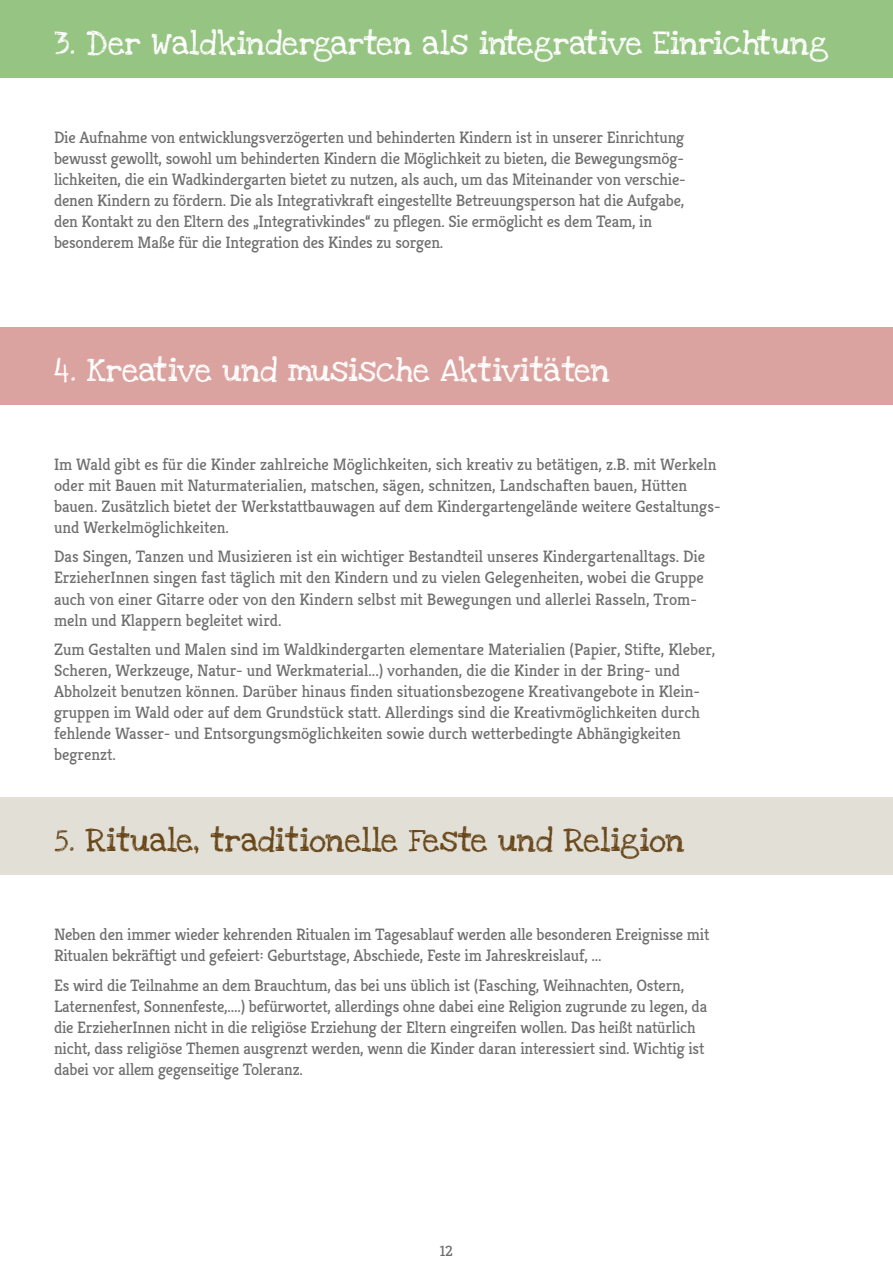
<style>
.page{position:relative;width:893px;height:1263px;background:#fff}
.page>*{position:absolute;margin:0;border:0;box-sizing:border-box;transform-origin:0 0}
.t1{font:24px "Love Ya Like A Sister";color:#fff}
.t2{font:24px "Love Ya Like A Sister";color:#674619}
.t3{font:16.5px/21px "Kreon";letter-spacing:-.01em;color:#706f6f}
.t4{font:15px "Kreon";color:#706f6f}
</style>
<div class="page">
<div style="left:1px;top:0;width:892px;height:77px;background:#96c482"></div>
<div style="left:1px;top:327px;width:892px;height:77px;background:#dba39f"></div>
<div style="left:1px;top:797px;width:892px;height:77px;background:#e2dfd7"></div>
<h1 class="t1" style="left:54px;top:23px;width:776px">3. Der Waldkindergarten als integrative Einrichtung</h1>
<p class="t3" style="left:54px;top:127px;width:633px">Die Aufnahme von entwicklungsverzögerten und behinderten Kindern ist in unserer Einrichtung bewusst gewollt, sowohl um behinderten Kindern die Möglichkeit zu bieten, die Bewegungsmög&shy;lichkeiten, die ein Wadkindergarten bietet zu nutzen, als auch, um das Miteinander von verschie&shy;denen Kindern zu fördern. Die als Integrativkraft eingestellte Betreuungsperson hat die Aufgabe, den Kontakt zu den Eltern des „Integrativkindes“ zu pflegen. Sie ermöglicht es dem Team, in besonderem Maße für die Integration des Kindes zu sorgen.</p>
<h1 class="t1" style="left:54px;top:350px;width:557px">4. Kreative und musische Aktivitäten</h1>
<p class="t3" style="left:54px;top:454px;width:668px">Im Wald gibt es für die Kinder zahlreiche Möglichkeiten, sich kreativ zu betätigen, z.B. mit Werkeln oder mit Bauen mit Naturmaterialien, matschen, sägen, schnitzen, Landschaften bauen, Hütten bauen. Zusätzlich bietet der Werkstattbauwagen auf dem Kindergartengelände weitere Gestaltungs&shy;und Werkelmöglichkeiten.</p>
<p class="t3" style="left:54px;top:546px;width:653px">Das Singen, Tanzen und Musizieren ist ein wichtiger Bestandteil unseres Kindergartenalltags. Die ErzieherInnen singen fast täglich mit den Kindern und zu vielen Gelegenheiten, wobei die Gruppe auch von einer Gitarre oder von den Kindern selbst mit Bewegungen und allerlei Rasseln, Trom&shy;meln und Klappern begleitet wird.</p>
<p class="t3" style="left:54px;top:639px;width:663px">Zum Gestalten und Malen sind im Waldkindergarten elementare Materialien (Papier, Stifte, Kleber, Scheren, Werkzeuge, Natur- und Werkmaterial...) vorhanden, die die Kinder in der Bring- und Abholzeit benutzen können. Darüber hinaus finden situationsbezogene Kreativangebote in Klein&shy;gruppen im Wald oder auf dem Grundstück statt. Allerdings sind die Kreativmöglichkeiten durch fehlende Wasser- und Entsorgungsmöglichkeiten sowie durch wetterbedingte Abhängigkeiten begrenzt.</p>
<h1 class="t2" style="left:54px;top:820px;width:632px">5. Rituale, traditionelle Feste und Religion</h1>
<p class="t3" style="left:54px;top:924px;width:657px">Neben den immer wieder kehrenden Ritualen im Tagesablauf werden alle besonderen Ereignisse mit<br>Ritualen bekräftigt und gefeiert: Geburtstage, Abschiede, Feste im Jahreskreislauf, ...</p>
<p class="t3" style="left:54px;top:974px;width:655px">Es wird die Teilnahme an dem Brauchtum, das bei uns üblich ist (Fasching, Weihnachten, Ostern, Laternenfest, Sonnenfeste,....) befürwortet, allerdings ohne dabei eine Religion zugrunde zu legen, da die ErzieherInnen nicht in die religiöse Erziehung der Eltern eingreifen wollen. Das heißt natürlich nicht, dass religiöse Themen ausgrenzt werden, wenn die Kinder daran interessiert sind. Wichtig ist dabei vor allem gegenseitige Toleranz.</p>
<p class="t4" style="left:440px;top:1242px;width:15px">12</p>
</div>
